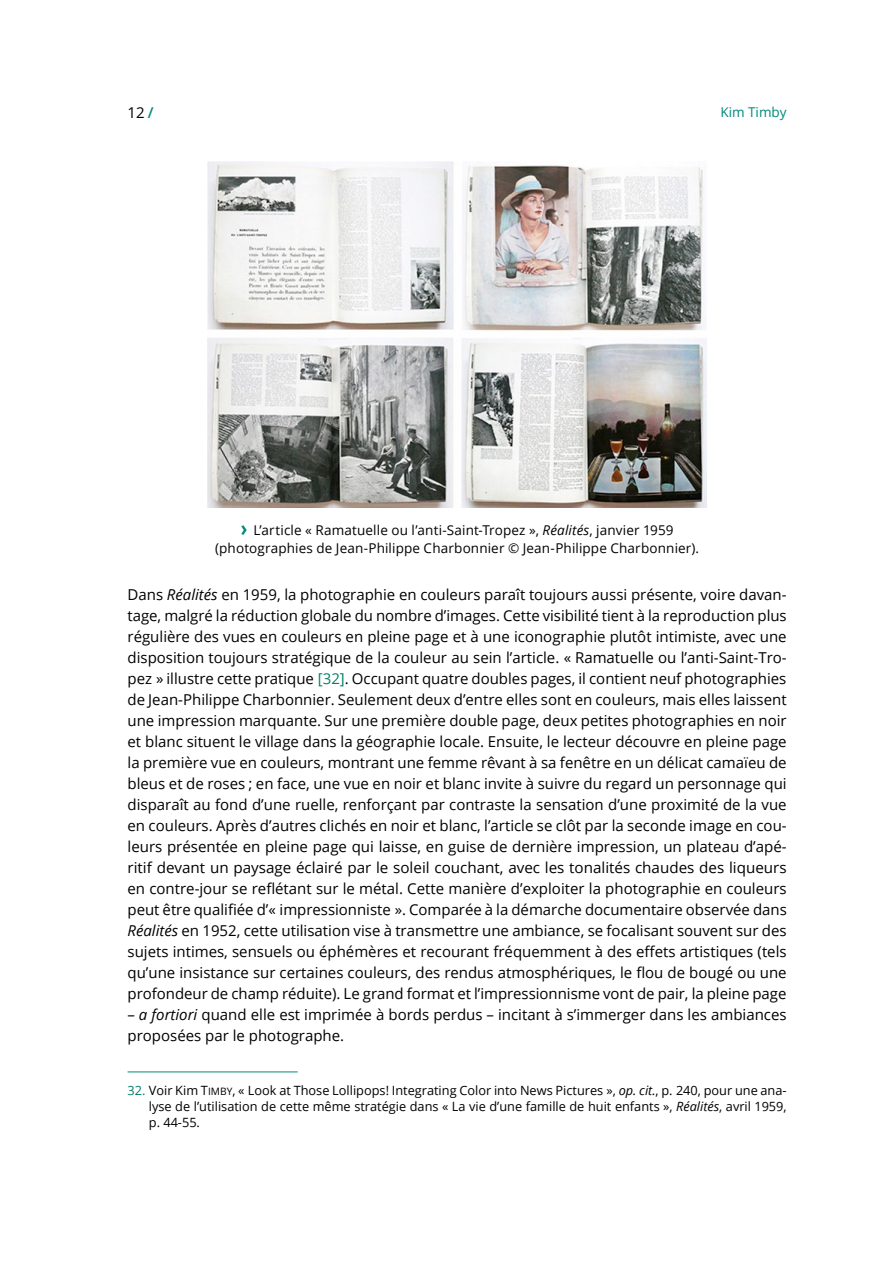
<style>
.page{position:relative;width:893px;height:1263px;background:#fff}
.page>*{position:absolute;margin:0;border:0;box-sizing:border-box;transform-origin:0 0}
.t1{font:15px/21px "Open Sans";color:#000;text-align:justify}
.t2{font:13.5px/18px "Open Sans";letter-spacing:.01em;color:#000;text-align:center}
.t3{font:13.5px "Open Sans";color:#00897a}
.t4{font:12.75px/16.2px "Open Sans";color:#000;text-align:justify}
.s1{font-weight:600;color:#00897a}
.s2{font-weight:700;font-size:21.6px;color:#00897a}
.s3{font-style:italic}
.s4{color:#00806d}
.s5{font-family:"Open Sans SC800"}
.s6{font-family:"Open Sans SC800";font-size:10.2px}
</style>
<div class="page">
<img style="left:207px;top:162px;width:500px;height:346px">
<hr style="left:128px;top:1072px;width:170px;height:1px;background:#00897a">
<p class="t1" style="left:128px;top:101px;width:28px">12<span class="s1">/</span></p>
<p class="t3" style="left:720px;top:102px;width:68px">Kim Timby</p>
<p class="t2" style="left:215px;top:521px;width:486px"><span class="s2">›</span> L’article « Ramatuelle ou l’anti-Saint-Tropez », <span class="s3">Réalités</span>, janvier 1959 (photographies de Jean-Philippe Charbonnier © Jean-Philippe Charbonnier).</p>
<p class="t1" style="left:128px;top:583px;width:661px">Dans <span class="s3">Réalités</span> en 1959, la photographie en couleurs paraît toujours aussi présente, voire davan&shy;tage, malgré la réduction globale du nombre d’images. Cette visibilité tient à la reproduction plus régulière des vues en couleurs en pleine page et à une iconographie plutôt intimiste, avec une disposition toujours stratégique de la couleur au sein l’article. « Ramatuelle ou l’anti-Saint-Tro&shy;pez » illustre cette pratique <span class="s4">[32]</span>. Occupant quatre doubles pages, il contient neuf photographies de Jean-Philippe Charbonnier. Seulement deux d’entre elles sont en couleurs, mais elles laissent une impression marquante. Sur une première double page, deux petites photographies en noir et blanc situent le village dans la géographie locale. Ensuite, le lecteur découvre en pleine page la première vue en couleurs, montrant une femme rêvant à sa fenêtre en un délicat camaïeu de bleus et de roses ; en face, une vue en noir et blanc invite à suivre du regard un personnage qui disparaît au fond d’une ruelle, renforçant par contraste la sensation d’une proximité de la vue en couleurs. Après d’autres clichés en noir et blanc, l’article se clôt par la seconde image en cou&shy;leurs présentée en pleine page qui laisse, en guise de dernière impression, un plateau d’apé&shy;ritif devant un paysage éclairé par le soleil couchant, avec les tonalités chaudes des liqueurs en contre-jour se reflétant sur le métal. Cette manière d’exploiter la photographie en couleurs peut être qualifiée d’« impressionniste ». Comparée à la démarche documentaire observée dans <span class="s3">Réalités</span> en 1952, cette utilisation vise à transmettre une ambiance, se focalisant souvent sur des sujets intimes, sensuels ou éphémères et recourant fréquemment à des effets artistiques (tels qu’une insistance sur certaines couleurs, des rendus atmosphériques, le flou de bougé ou une profondeur de champ réduite). Le grand format et l’impressionnisme vont de pair, la pleine page</p>
<p class="t1" style="left:128px;top:1003px;width:661px">– <span class="s3">a fortiori</span> quand elle est imprimée à bords perdus – incitant à s’immerger dans les ambiances proposées par le photographe.</p>
<p class="t4" style="left:149px;top:1081px;width:639px;text-indent:-21px"><span class="s4">32.</span> Voir Kim <span class="s5">T</span><span class="s6">imby</span>, « Look at Those Lollipops! Integrating Color into News Pictures », <span class="s3">op. cit.</span>, p. 240, pour une ana&shy;lyse de l’utilisation de cette même stratégie dans « La vie d’une famille de huit enfants », <span class="s3">Réalités</span>, avril 1959, p. 44-55.</p>
</div>
